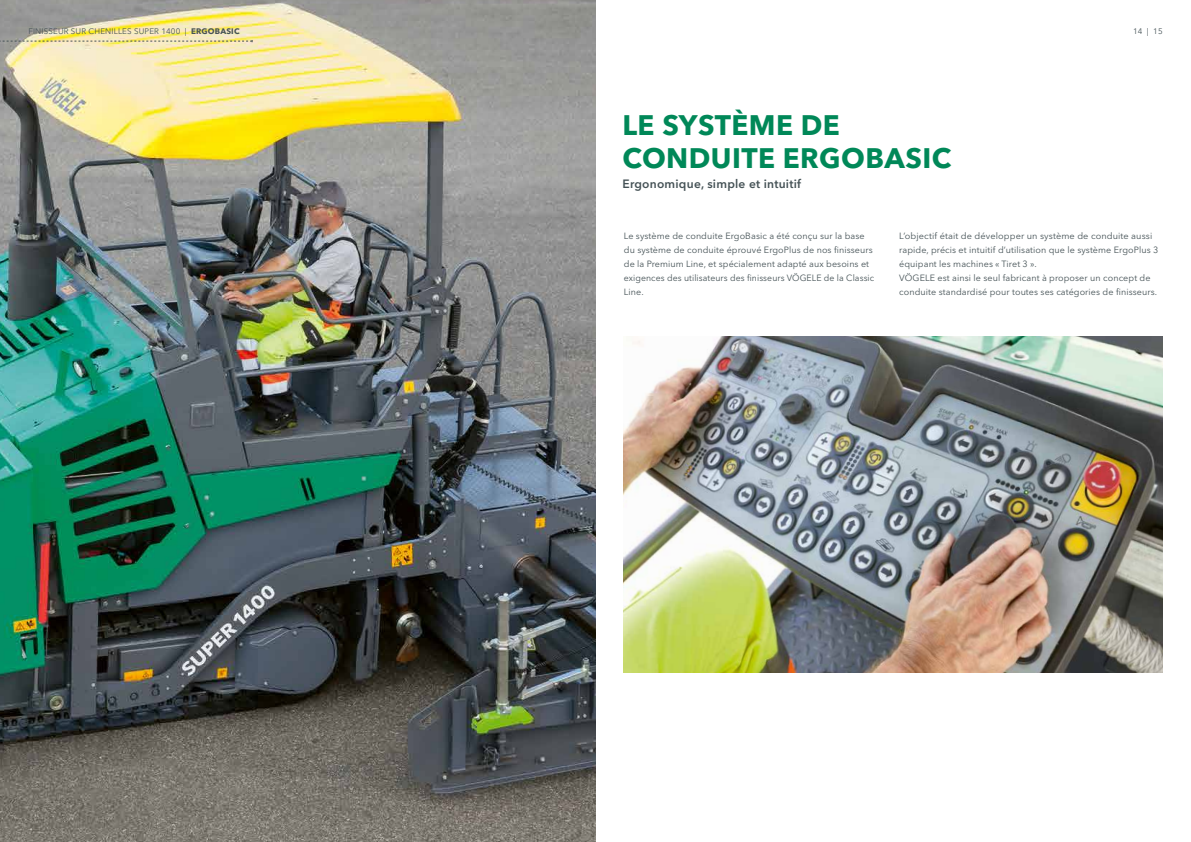
<style>
.page{position:relative;width:1191px;height:842px;background:#fff}
.page>*{position:absolute;margin:0;border:0;box-sizing:border-box;transform-origin:0 0}
.t1{font:700 28px/33px "Avenir Next LT Pro";letter-spacing:.015em;color:#008858}
.t2{font:600 12px "Avenir Next LT Pro";letter-spacing:.02em;color:#455256}
.t3{font:9px/14px "Avenir Next LT Pro";letter-spacing:.01em;color:#455256}
.t4{font:8px "Avenir Next LT Pro";letter-spacing:.02em;color:#455256}
.s1{font-weight:700}
</style>
<div class="page">
<img style="left:0;top:0;width:595px;height:842px">
<img style="left:624px;top:337px;width:538px;height:336px">
<svg style="left:0;top:40px;width:253px;height:2px"></svg>
<p class="t4" style="left:28px;top:27px;width:213px">FINISSEUR SUR CHENILLES SUPER 1400 | <span class="s1">ERGOBASIC</span></p>
<h1 class="t1" style="left:622px;top:108px;width:330px">LE SYSTÈME DE<br>CONDUITE ERGOBASIC</h1>
<h2 class="t2" style="left:622px;top:176px;width:180px">Ergonomique, simple et intuitif</h2>
<p class="t4" style="left:1133px;top:27px;width:31px">14 | 15</p>
<p class="t3" style="left:624px;top:229px;width:252px">Le système de conduite ErgoBasic a été conçu sur la base du système de conduite éprouvé ErgoPlus de nos finisseurs de la Premium Line, et spécialement adapté aux besoins et exigences des utilisateurs des finisseurs VÖGELE de la Classic Line.</p>
<p class="t3" style="left:899px;top:229px;width:261px">L’objectif était de développer un système de conduite aussi rapide, précis et intuitif d’utilisation que le système ErgoPlus 3 équipant les machines « Tiret 3 ».<br>VÖGELE est ainsi le seul fabricant à proposer un concept de conduite standardisé pour toutes ses catégories de finisseurs.</p>
</div>
